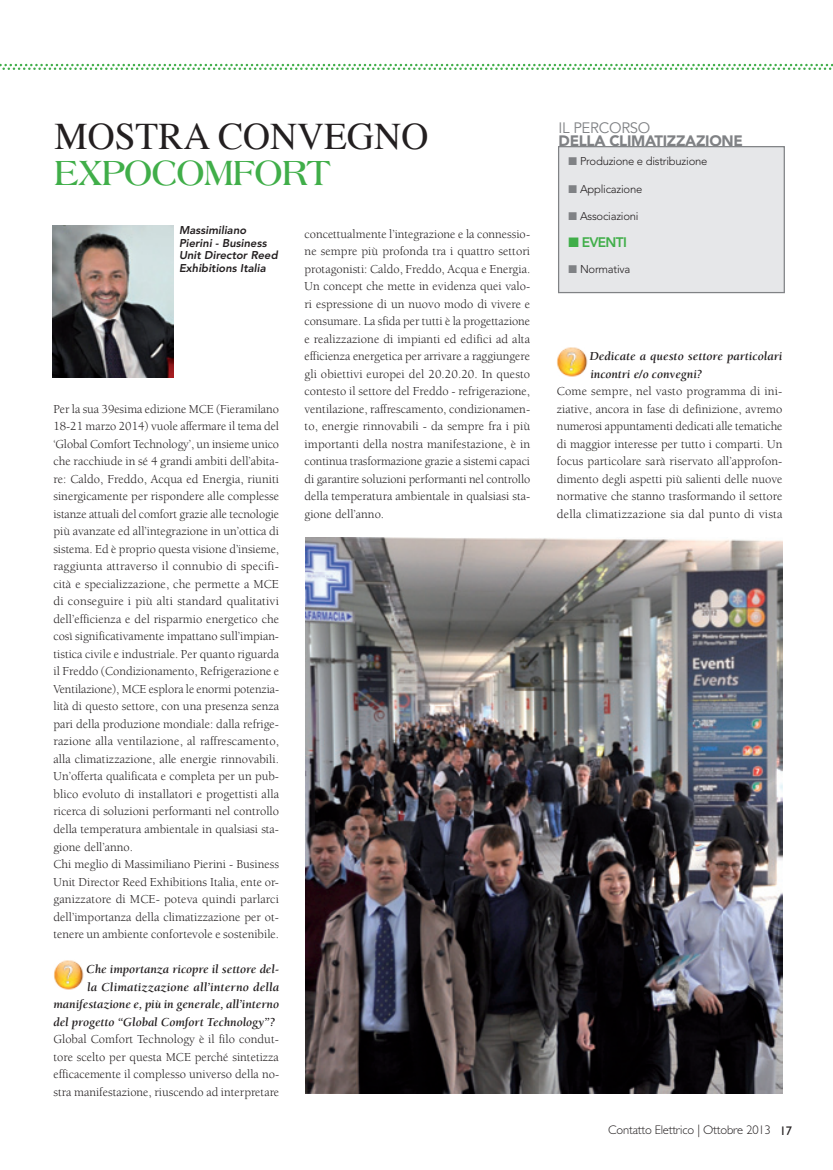
<style>
.page{position:relative;width:833px;height:1170px;background:#fff}
.page>*{position:absolute;margin:0;border:0;box-sizing:border-box;transform-origin:0 0}
.t1{font:37.5px "Times";color:#231f20}
.t2{font:700 37.5px "Americana Std";letter-spacing:-.02em;color:#40ae49;scale:.9 1}
.t3{font:900 15px "Avenir LT Std";letter-spacing:-.02em;color:#808285}
.t4{font:15px "Avenir LT Std";letter-spacing:-.02em;color:#808285}
.t5{font:800 13.75px "Avenir LT Std";letter-spacing:-.05em;color:#40ae49}
.t6{font:12.5px/17.5px "Berkeley Std";color:#231f20;text-align:justify}
.t7{font:italic 700 12.5px/17.5px "Berkeley Std";color:#231f20}
.t8{font:300 12.5px "Gill Sans Std";letter-spacing:-.015em;color:#231f20}
.t9{font:300 11.25px "Avenir LT Std";letter-spacing:-.02em;color:#231f20}
.t10{font:italic 800 11.25px/12.5px "Avenir LT Std";color:#231f20}
.s1{color:#808285}
.s2{font-weight:400}
</style>
<div class="page">
<img style="left:557px;top:347px;width:31px;height:30px">
<img style="left:53px;top:960px;width:31px;height:30px">
<div style="left:558px;top:146px;width:227px;height:147px;background:#e6e7e9;border:1px solid #808285"></div>
<img style="left:52px;top:226px;width:122px;height:152px">
<img style="left:305px;top:537px;width:478px;height:556px">
<svg style="left:0;top:64px;width:833px;height:6px"></svg>
<p class="t4" style="left:558px;top:119px;width:93px">IL PERCORSO</p>
<p class="t3" style="left:558px;top:132px;width:186px">DELLA CLIMATIZZAZIONE</p>
<h1 class="t1" style="left:54px;top:102px;width:375px">MOSTRA CONVEGNO</h1>
<h1 class="t2" style="left:54px;top:151px;width:309px">EXPOCOMFORT</h1>
<p class="t9" style="left:568px;top:155px;width:140px"><span class="s1">■</span> Produzione e distribuzione</p>
<p class="t9" style="left:568px;top:182px;width:75px"><span class="s1">■</span> Applicazione</p>
<p class="t9" style="left:568px;top:210px;width:72px"><span class="s1">■</span> Associazioni</p>
<p class="t5" style="left:568px;top:234px;width:60px">■ EVENTI</p>
<p class="t9" style="left:568px;top:262px;width:63px"><span class="s1">■</span> Normativa</p>
<p class="t10" style="left:179px;top:224px;width:100px">Massimiliano<br>Pierini - Business<br>Unit Director Reed<br>Exhibitions Italia</p>
<p class="t6" style="left:304px;top:225px;width:227px">concettualmente l’integrazione e la connessio&shy;ne sempre più profonda tra i quattro settori protagonisti: Caldo, Freddo, Acqua e Energia.<br>Un concept che mette in evidenza quei valo&shy;ri espressione di un nuovo modo di vivere e consumare. La sfida per tutti è la progettazione e realizzazione di impianti ed edifici ad alta efficienza energetica per arrivare a raggiungere gli obiettivi europei del 20.20.20. In questo contesto il settore del Freddo - refrigerazione, ventilazione, raffrescamento, condizionamen&shy;to, energie rinnovabili - da sempre fra i più importanti della nostra manifestazione, è in continua trasformazione grazie a sistemi capaci di garantire soluzioni performanti nel controllo della temperatura ambientale in qualsiasi sta&shy;gione dell’anno.</p>
<p class="t7" style="left:590px;top:348px;width:194px">Dedicate a questo settore particolari incontri e/o convegni?</p>
<p class="t6" style="left:557px;top:383px;width:227px">Come sempre, nel vasto programma di ini&shy;ziative, ancora in fase di definizione, avremo numerosi appuntamenti dedicati alle tematiche di maggior interesse per tutto i comparti. Un focus particolare sarà riservato all’approfon&shy;dimento degli aspetti più salienti delle nuove normative che stanno trasformando il settore della climatizzazione sia dal punto di vista</p>
<p class="t6" style="left:53px;top:400px;width:227px;text-align:left">Per la sua 39esima edizione MCE (Fieramilano 18-21 marzo 2014) vuole affermare il tema del ‘Global Comfort Technology’, un insieme unico che racchiude in sé 4 grandi ambiti dell’abita&shy;re: Caldo, Freddo, Acqua ed Energia, riuniti sinergicamente per rispondere alle complesse istanze attuali del comfort grazie alle tecnologie più avanzate ed all’integrazione in un’ottica di sistema. Ed è proprio questa visione d’insieme, raggiunta attraverso il connubio di specifi&shy;cità e specializzazione, che permette a MCE di conseguire i più alti standard qualitativi dell’efficienza e del risparmio energetico che così significativamente impattano sull’impian&shy;tistica civile e industriale. Per quanto riguarda il Freddo (Condizionamento, Refrigerazione e Ventilazione), MCE esplora le enormi potenzia&shy;lità di questo settore, con una presenza senza pari della produzione mondiale: dalla refrige&shy;razione alla ventilazione, al raffrescamento, alla climatizzazione, alle energie rinnovabili.<br>Un’offerta qualificata e completa per un pub&shy;blico evoluto di installatori e progettisti alla ricerca di soluzioni performanti nel controllo della temperatura ambientale in qualsiasi sta&shy;gione dell’anno.<br>Chi meglio di Massimiliano Pierini - Business Unit Director Reed Exhibitions Italia, ente or&shy;ganizzatore di MCE- poteva quindi parlarci dell’importanza della climatizzazione per ot&shy;tenere un ambiente confortevole e sostenibile.</p>
<p class="t7" style="left:86px;top:960px;width:194px">Che importanza ricopre il settore del-</p>
<p class="t7" style="left:87px;top:978px;width:194px">la Climatizzazione all’interno della</p>
<p class="t7" style="left:53px;top:995px;width:227px">manifestazione e, più in generale, all’interno</p>
<p class="t7" style="left:53px;top:1013px;width:223px">del progetto “Global Comfort Technology”?</p>
<p class="t6" style="left:53px;top:1030px;width:227px">Global Comfort Technology è il filo condut&shy;tore scelto per questa MCE perché sintetizza efficacemente il complesso universo della no&shy;stra manifestazione, riuscendo ad interpretare</p>
<p class="t8" style="left:608px;top:1122px;width:185px">Contatto Elettrico | Ottobre 2013 <span class="s2">17</span></p>
</div>
